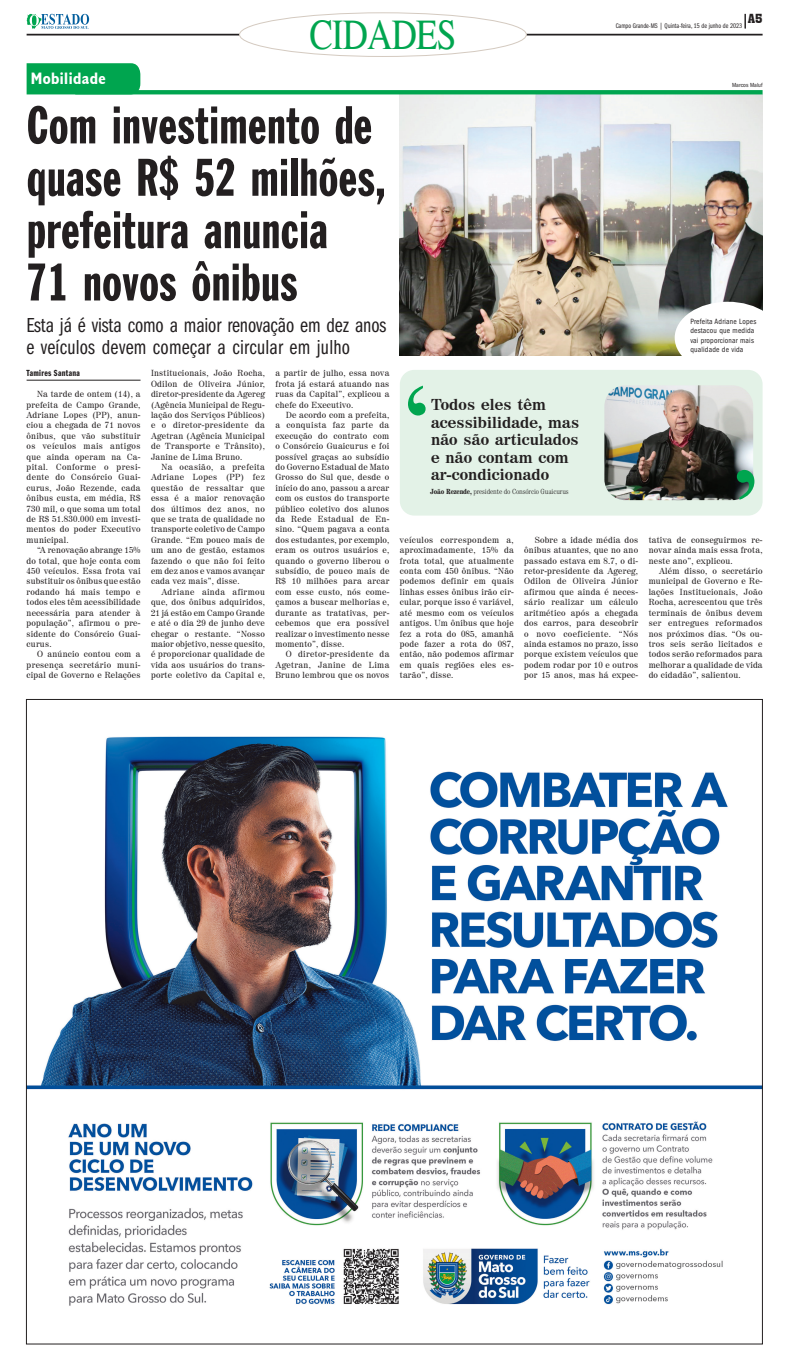
<style>
.page{position:relative;width:787px;height:1365px;background:#fff}
.page>*{position:absolute;margin:0;border:0;box-sizing:border-box;transform-origin:0 0}
.t1{font:extra-condensed 52.32px/52.3px "Franklin Gothic BT";color:#231f20}
.t2{font:42.18px "Times";letter-spacing:-.025em;color:#00a54f;scale:.83 1}
.t3{font:21px/21.9px "Franklin Gothic Book Cmpr";color:#231f20}
.t4{font:700 condensed 16.62px "Humanist 521 BT";letter-spacing:.025em;color:#fff}
.t5{font:700 15.75px/17.5px "Century 725 BT";letter-spacing:.005em;color:#231f20}
.t6{font:9.19px "Franklin Gothic Demi Cmpr";letter-spacing:.03em;color:#231f20}
.t7{font:8.75px/10.4px "Century 725 BT";letter-spacing:.025em;color:#231f20;text-align:justify}
.t8{font:condensed 7.88px/9.2px "Franklin Gothic";letter-spacing:.025em;color:#231f20;scale:.96 1}
.t9{font:300 condensed 7.44px "Century";letter-spacing:-.02em;color:#231f20}
.t10{font:7px "Franklin Gothic Book Cmpr";letter-spacing:.005em;color:#231f20}
.t11{font:condensed 6.12px "Franklin Gothic";color:#231f20}
.s1{font-weight:700}
</style>
<div class="page">
<img style="left:399px;top:94px;width:363px;height:261px">
<svg style="left:674px;top:302px;width:89px;height:72px"></svg>
<div style="left:399px;top:370px;width:363px;height:145px;background:#e3f2e7;border-radius:14px"></div>
<svg style="left:140px;top:90px;width:622px;height:4px;background:#05a652"></svg>
<div style="left:27px;top:63px;width:113px;height:31px;background:#00a54f"></div>
<svg style="left:27px;top:14px;width:62px;height:15px"></svg>
<svg style="left:744px;top:14px;width:1px;height:14px"></svg>
<hr style="left:27px;top:34px;width:735px;height:1px;background:#231f20">
<div style="left:239px;top:13px;width:287px;height:43px;background:#fff;border-radius:50%"></div>
<div style="left:239px;top:12px;width:287px;height:45px;border:1px solid #d4cac0;border-radius:50%"></div>
<img style="left:28px;top:736px;width:732px;height:570px">
<hr style="left:27px;top:380px;width:113px;height:1px;background:#231f20">
<img style="left:604px;top:385px;width:148px;height:115px">
<svg style="left:408px;top:385px;width:17px;height:30px"></svg>
<svg style="left:736px;top:470px;width:18px;height:30px"></svg>
<h3 class="t4" style="left:31px;top:68px;width:76px">Mobilidade</h3>
<h2 class="t2" style="left:309px;top:10px;width:179px">CIDADES</h2>
<h1 class="t1" style="left:27px;top:99px;width:360px">Com investimento de quase R$ 52 milhões, prefeitura anuncia<br>71 novos ônibus</h1>
<h3 class="t3" style="left:26px;top:314px;width:361px">Esta já é vista como a maior renovação em dez anos e veículos devem começar a circular em julho</h3>
<p class="t10" style="left:615px;top:21px;width:148px">Campo Grande-MS | Quinta-feira, 15 de junho de 2023 <sup>A5</sup></p>
<p class="t11" style="left:731px;top:81px;width:32px">Marcos Maluf</p>
<p class="t8" style="left:690px;top:317px;width:70px">Prefeita Adriane Lopes destacou que medida vai proporcionar mais qualidade de vida</p>
<p class="t6" style="left:27px;top:368px;width:55px">Tamires Santana</p>
<p class="t7" style="left:27px;top:388px;width:115px;text-indent:10px">Na tarde de ontem (14), a prefeita de Campo Grande, Adriane Lopes (PP), anun&shy;ciou a chegada de 71 novos ônibus, que vão substituir os veículos mais antigos que ainda operam na Ca&shy;pital. Conforme o presi&shy;dente do Consórcio Guai&shy;curus, João Rezende, cada ônibus custa, em média, R$ 730 mil, o que soma um total de R$ 51.830.000 em investi&shy;mentos do poder Executivo municipal.</p>
<p class="t7" style="left:27px;top:545px;width:115px;text-indent:10px">“A renovação abrange 15% do total, que hoje conta com 450 veículos. Essa frota vai substituir os ônibus que estão rodando há mais tempo e todos eles têm acessibilidade necessária para atender à população”, afirmou o pre&shy;sidente do Consórcio Guai&shy;curus.</p>
<p class="t7" style="left:27px;top:649px;width:115px;text-indent:10px">O anúncio contou com a presença secretário muni&shy;cipal de Governo e Relações</p>
<p class="t7" style="left:151px;top:368px;width:115px">Institucionais, João Rocha, Odilon de Oliveira Júnior, diretor-presidente da Agereg (Agência Municipal de Regu&shy;lação dos Serviços Públicos) e o diretor-presidente da Agetran (Agência Municipal de Transporte e Trânsito), Janine de Lima Bruno.</p>
<p class="t7" style="left:151px;top:461px;width:115px;text-indent:10px">Na ocasião, a prefeita Adriane Lopes (PP) fez questão de ressaltar que essa é a maior renovação dos últimos dez anos, no que se trata de qualidade no transporte coletivo de Campo Grande. “Em pouco mais de um ano de gestão, estamos fazendo o que não foi feito em dez anos e vamos avançar cada vez mais”, disse.</p>
<p class="t7" style="left:151px;top:586px;width:115px;text-indent:10px">Adriane ainda afirmou que, dos ônibus adquiridos, 21 já estão em Campo Grande e até o dia 29 de junho deve chegar o restante. “Nosso maior objetivo, nesse quesito, é proporcionar qualidade de vida aos usuários do trans&shy;porte coletivo da Capital e,</p>
<p class="t7" style="left:275px;top:368px;width:115px">a partir de julho, essa nova frota já estará atuando nas ruas da Capital”, explicou a chefe do Executivo.</p>
<p class="t7" style="left:275px;top:409px;width:115px;text-indent:10px">De acordo com a prefeita, a conquista faz parte da execução do contrato com o Consórcio Guaicurus e foi possível graças ao subsídio do Governo Estadual de Mato Grosso do Sul que, desde o início do ano, passou a arcar com os custos do transporte público coletivo dos alunos da Rede Estadual de En&shy;sino. “Quem pagava a conta dos estudantes, por exemplo, eram os outros usuários e, quando o governo liberou o subsídio, de pouco mais de R$ 10 milhões para arcar com esse custo, nós come&shy;çamos a buscar melhorias e, durante as tratativas, per&shy;cebemos que era possível realizar o investimento nesse momento”, disse.</p>
<p class="t7" style="left:275px;top:649px;width:115px;text-indent:10px">O diretor-presidente da Agetran, Janine de Lima Bruno lembrou que os novos</p>
<h3 class="t5" style="left:431px;top:395px;width:150px">Todos eles têm acessibilidade, mas não são articulados e não contam com ar-condicionado</h3>
<p class="t9" style="left:430px;top:487px;width:140px"><span class="s1">João Rezende,</span> presidente do Consórcio Guaicurus</p>
<p class="t7" style="left:399px;top:534px;width:115px">veículos correspondem a, aproximadamente, 15% da frota total, que atualmente conta com 450 ônibus. “Não podemos definir em quais linhas esses ônibus irão cir&shy;cular, porque isso é variável, até mesmo com os veículos antigos. Um ônibus que hoje fez a rota do 085, amanhã pode fazer a rota do 087, então, não podemos afirmar em quais regiões eles es&shy;tarão”, disse.</p>
<p class="t7" style="left:524px;top:534px;width:115px;text-indent:10px">Sobre a idade média dos ônibus atuantes, que no ano passado estava em 8.7, o di&shy;retor-presidente da Agereg, Odilon de Oliveira Júnior afirmou que ainda é neces&shy;sário realizar um cálculo aritmético após a chegada dos carros, para descobrir o novo coeficiente. “Nós ainda estamos no prazo, isso porque existem veículos que podem rodar por 10 e outros por 15 anos, mas há expec-</p>
<p class="t7" style="left:648px;top:534px;width:115px">tativa de conseguirmos re&shy;novar ainda mais essa frota, neste ano”, explicou.</p>
<p class="t7" style="left:648px;top:565px;width:115px;text-indent:10px">Além disso, o secretário municipal de Governo e Re&shy;lações Institucionais, João Rocha, acrescentou que três terminais de ônibus devem ser entregues reformados nos próximos dias. “Os ou&shy;tros seis serão licitados e todos serão reformados para melhorar a qualidade de vida do cidadão”, salientou.</p>
</div>
